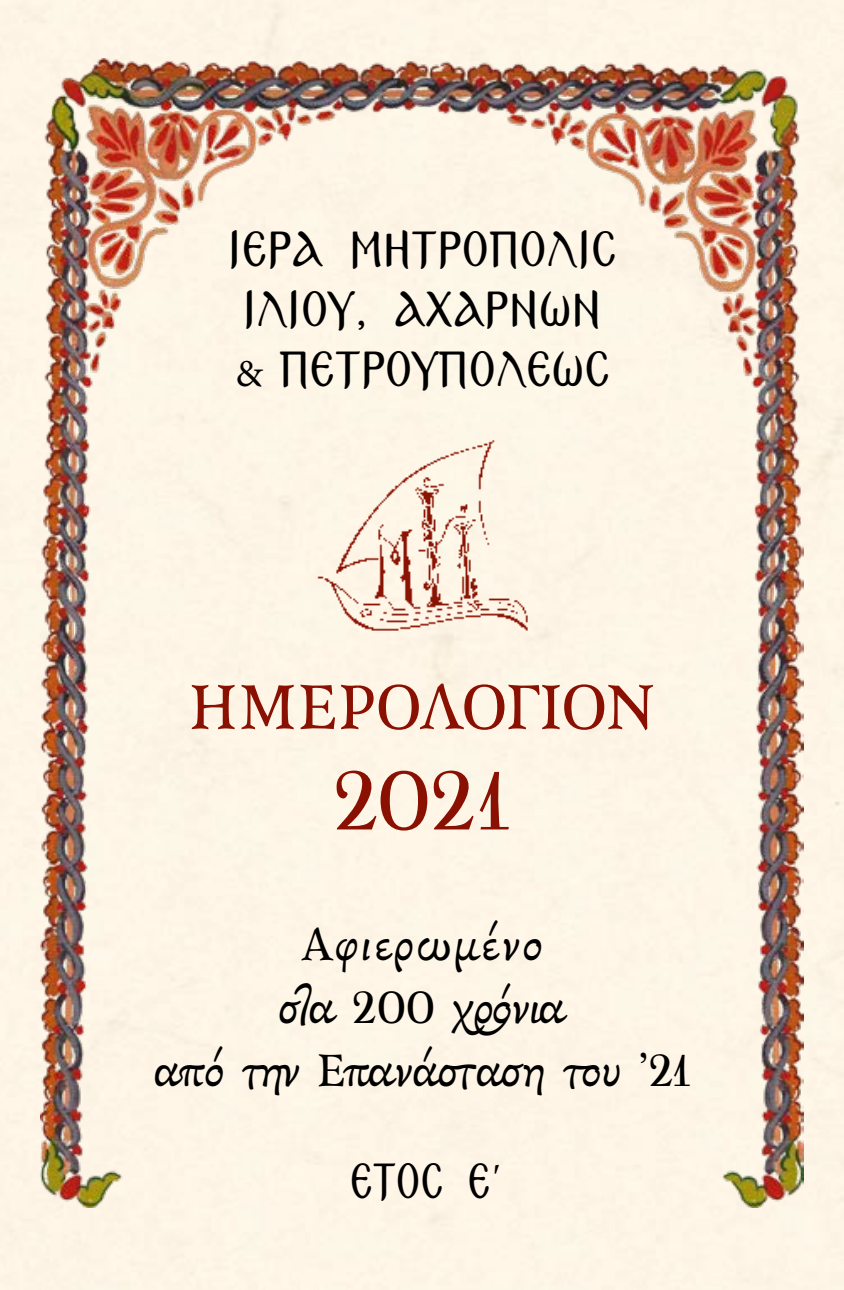
<style>
.page{position:relative;width:844px;height:1290px;background:#fff}
.page>*{position:absolute;margin:0;border:0;box-sizing:border-box;transform-origin:0 0}
.t1{font:84px "KS Vasileios";color:#8a1002;scale:.9 1}
.t2{font:63px "KS Vasileios";letter-spacing:.035em;color:#8a1002;scale:.9 1}
.t3{font:49px/59.5px "KS Byzantium";letter-spacing:.045em;color:#000}
.t4{font:49px "KS Byzantium";letter-spacing:.045em;color:#000;scale:.9 1}
.t5{font:45.5px/63px "KS Vasileios";letter-spacing:.065em;color:#000;text-align:center;scale:.9 1}
.s1{font-family:"Minion Pro 2";font-size:38.5px}
.s2{font-family:"Minion Pro 2"}
</style>
<div class="page">
<div style="left:0;top:0;width:843px;height:1290px;background:#fef5e7"></div>
<img style="left:41px;top:59px;width:762px;height:1148px">
<img style="left:313px;top:438px;width:217px;height:196px">
<p class="t3" style="left:228px;top:222px;width:388px">ΙΕΡΑ ΜΗΤΡΟΠΟΛΙΣ<br>ΙΛΙΟΥ, ΑΧΑΡΝΩΝ <span class="s1">&amp;</span> ΠΕΤΡΟΥΠΟΛΕΩΣ</p>
<h2 class="t2" style="left:190px;top:669px;width:517px">ΗΜΕΡΟΛΟΓΙΟΝ</h2>
<h1 class="t1" style="left:335px;top:750px;width:194px">2021</h1>
<p class="t5" style="left:154px;top:914px;width:596px">Αφιερωμένο<br>στα 200 χρόνια<br>από την Επανάσταση του ’21</p>
<p class="t4" style="left:351px;top:1155px;width:170px">ΕΤΟΣ Ε<span class="s2">΄</span></p>
</div>
